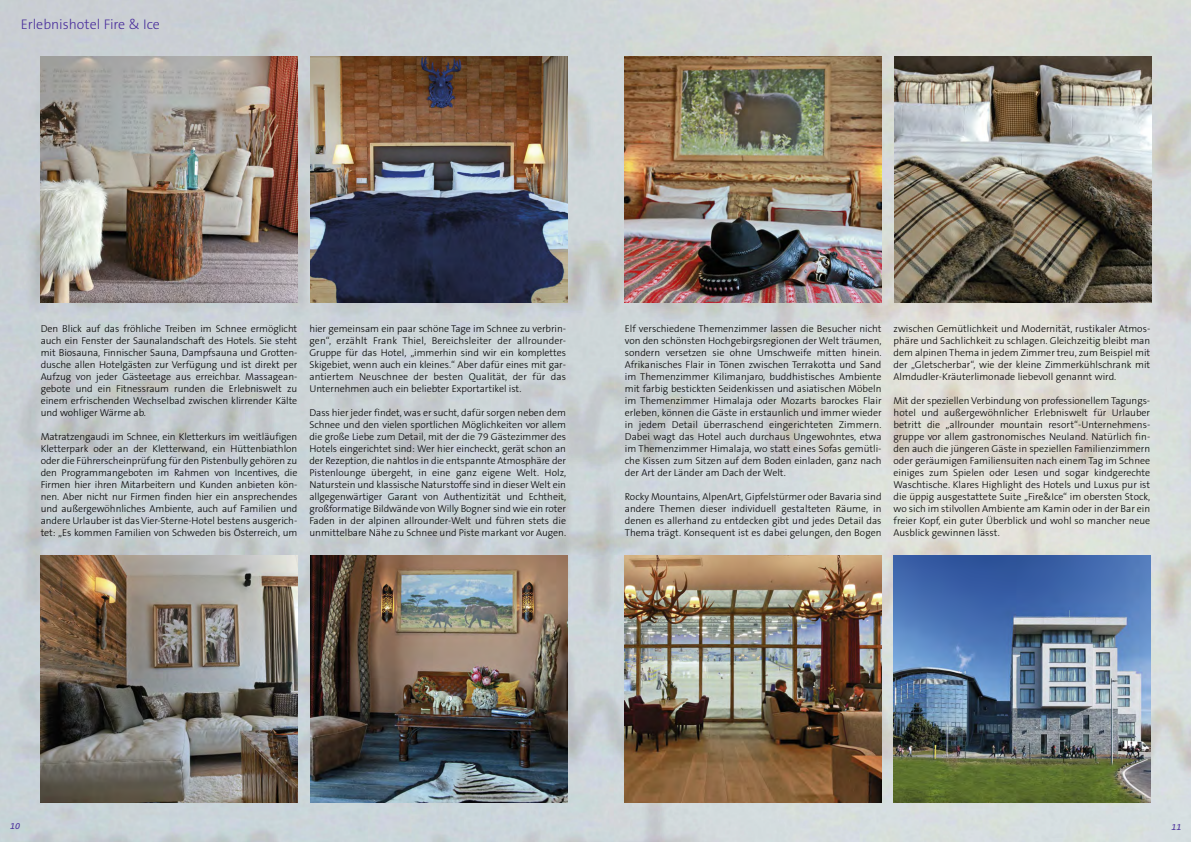
<style>
.page{position:relative;width:1191px;height:842px;background:#fff}
.page>*{position:absolute;margin:0;border:0;box-sizing:border-box;transform-origin:0 0}
.t1{font:300 14px "The Sans B3";color:#4b309c}
.t2{font:300 10px/12px "The Sans B3";color:#000;text-align:justify}
.t3{font:italic 9px "The Sans B5 Plain";color:#4b309c}
</style>
<div class="page">
<img style="left:0;top:0;width:1191px;height:842px">
<img style="left:41px;top:56px;width:257px;height:247px">
<img style="left:310px;top:56px;width:257px;height:247px">
<img style="left:625px;top:56px;width:257px;height:247px">
<img style="left:894px;top:56px;width:257px;height:247px">
<img style="left:41px;top:556px;width:257px;height:246px">
<img style="left:310px;top:556px;width:257px;height:246px">
<img style="left:893px;top:555px;width:257px;height:247px">
<img style="left:625px;top:556px;width:257px;height:246px">
<h1 class="t1" style="left:21px;top:17px;width:141px">Erlebnishotel Fire &amp; Ice</h1>
<p class="t2" style="left:41px;top:323px;width:258px">Den Blick auf das fröhliche Treiben im Schnee ermöglicht auch ein Fenster der Sauna landschaft des Hotels. Sie steht mit Biosauna, Finnischer Sauna, Dampf sauna und Grotten - dusche allen Hotelgästen zur Verfügung und ist direkt per Aufzug von jeder Gäste etage aus erreichbar. Massagean - gebote und ein Fitness raum runden die Erlebniswelt zu einem erfrischenden Wechselbad zwischen klirrender Kälte und wohliger Wärme ab.</p>
<p class="t2" style="left:41px;top:431px;width:258px">Matratzengaudi im Schnee, ein Kletterkurs im weitläufigen Kletterpark oder an der Kletterwand, ein Hüttenbiathlon oder die Führerscheinprüfung für den Pistenbully gehören zu den Programmangeboten im Rahmen von Incentives, die Firmen hier ihren Mitarbeitern und Kunden anbieten kön&shy;nen. Aber nicht nur Firmen finden hier ein ansprechendes und außergewöhnliches Ambiente, auch auf Familien und andere Urlauber ist das Vier-Sterne-Hotel bestens ausgerich&shy;tet: „Es kommen Familien von Schweden bis Österreich, um</p>
<p class="t2" style="left:309px;top:323px;width:258px">hier gemeinsam ein paar schöne Tage im Schnee zu verbrin&shy;gen“, erzählt Frank Thiel, Bereichsleiter der allrounder-Gruppe für das Hotel, „immerhin sind wir ein komplettes Skigebiet, wenn auch ein kleines.“ Aber dafür eines mit gar&shy;antiertem Neuschnee der besten Qualität, der für das Unternehmen auch ein beliebter Exportartikel ist.</p>
<p class="t2" style="left:309px;top:407px;width:258px">Dass hier jeder findet, was er sucht, dafür sorgen neben dem Schnee und den vielen sportlichen Möglichkeiten vor allem die große Liebe zum Detail, mit der die 79 Gäste zimmer des Hotels eingerichtet sind: Wer hier eincheckt, gerät schon an der Rezeption, die nahtlos in die entspannte Atmosphäre der Pistenlounge übergeht, in eine ganz eigene Welt. Holz, Naturstein und klassische Naturstoffe sind in dieser Welt ein allgegenwärtiger Garant von Authentizität und Echtheit, großformatige Bildwände von Willy Bogner sind wie ein roter Faden in der alpinen allrounder-Welt und führen stets die unmittelbare Nähe zu Schnee und Piste markant vor Augen.</p>
<p class="t2" style="left:625px;top:323px;width:258px">Elf verschiedene Themenzimmer lassen die Besucher nicht von den schönsten Hochgebirgsregionen der Welt träumen, sondern versetzen sie ohne Umschweife mitten hinein.<br>Afrikanisches Flair in Tönen zwischen Terrakotta und Sand im Themenzimmer Kilimanjaro, buddhistisches Ambiente mit farbig bestickten Seidenkissen und asiatischen Möbeln im Themenzimmer Himalaja oder Mozarts barockes Flair erleben, können die Gäste in erstaunlich und immer wieder in jedem Detail überraschend eingerichteten Zimmern.<br>Dabei wagt das Hotel auch durchaus Unge wohntes, etwa im Themenzimmer Himalaja, wo statt eines Sofas gemütli&shy;che Kissen zum Sitzen auf dem Boden einladen, ganz nach der Art der Länder am Dach der Welt.</p>
<p class="t2" style="left:625px;top:491px;width:258px">Rocky Mountains, AlpenArt, Gipfelstürmer oder Bavaria sind andere Themen dieser individuell gestalteten Räume, in denen es allerhand zu entdecken gibt und jedes Detail das Thema trägt. Konsequent ist es dabei gelungen, den Bogen</p>
<p class="t2" style="left:893px;top:323px;width:258px">zwischen Gemütlichkeit und Modernität, rustikaler Atmos - phäre und Sachlichkeit zu schlagen. Gleichzeitig bleibt man dem alpinen Thema in jedem Zimmer treu, zum Beispiel mit der „Gletscherbar“, wie der kleine Zimmer kühlschrank mit Almdudler-Kräuterlimonade liebevoll genannt wird.</p>
<p class="t2" style="left:893px;top:395px;width:258px">Mit der speziellen Verbindung von professionellem Tagungs - hotel und außergewöhnlicher Erlebniswelt für Urlauber betritt die „allrounder mountain resort“-Unternehmens - gruppe vor allem gastronomisches Neuland. Natürlich fin&shy;den auch die jüngeren Gäste in speziellen Familienzimmern oder geräumigen Familiensuiten nach einem Tag im Schnee einiges zum Spielen oder Lesen und sogar kindgerechte Waschtische. Klares Highlight des Hotels und Luxus pur ist die üppig ausgestattete Suite „Fire&amp;Ice“ im obersten Stock, wo sich im stilvollen Ambiente am Kamin oder in der Bar ein freier Kopf, ein guter Überblick und wohl so mancher neue Ausblick gewinnen lässt.</p>
<p class="t3" style="left:10px;top:821px;width:11px">10</p>
<p class="t3" style="left:1171px;top:822px;width:11px">11</p>
</div>
